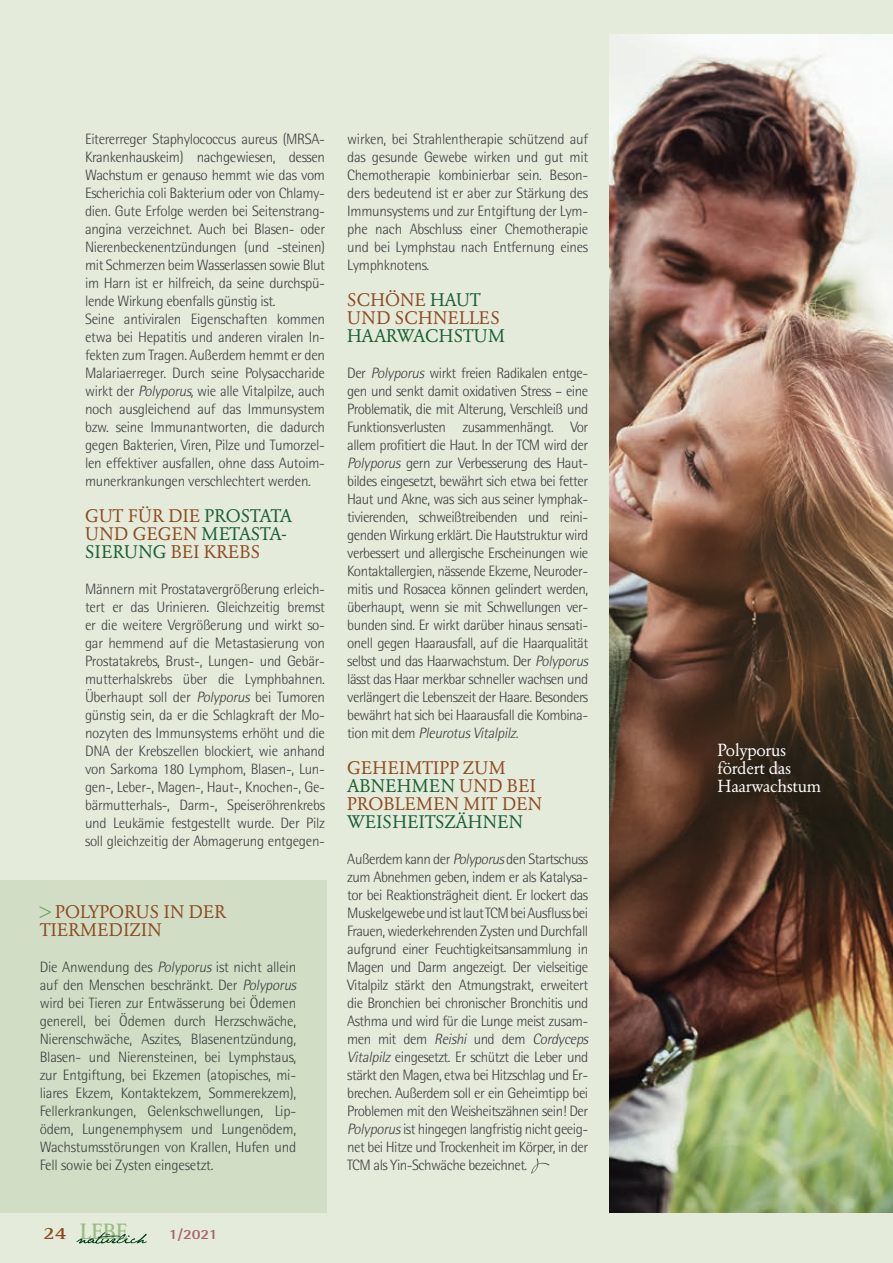
<style>
.page{position:relative;width:893px;height:1263px;background:#e4ebdb}
.page>*{position:absolute;margin:0;border:0;box-sizing:border-box;transform-origin:0 0}
.t1{font:700 23.1px "Rotis Serif";color:#9abb82;scale:.91 1}
.fließtext{font:18px/18px "Garamond BQ";letter-spacing:.005em;color:#8d4a1e}
.fließtext-2{font:18px/18px "Garamond BQ";letter-spacing:.025em;color:#195f32}
.fließtext-3{font:18px/18px "Garamond BQ";letter-spacing:.025em;color:#8d4a1e}
.fließtext-4{font:17.25px "Garamond BQ";letter-spacing:-.015em;color:#fff}
.fließtext-5{font:300 15px/18px "AT Rotis Semi Sans";letter-spacing:-.035em;color:#3e3e3f;text-align:justify}
.fließtext-6{font:300 15px/18px "AT Rotis Semi Sans";letter-spacing:-.015em;color:#3e3e3f}
.t2{font:700 14.1px "AT Rotis Semi Sans";color:#ac6169;scale:1.18 1}
.s1{font-style:italic}
.s2{color:#195f32}
.s3{font-size:16.5px;color:#619f4a}
.s4{font-size:17.85px;color:#8d4a1e}
.s5{color:#8d4a1e}
</style>
<div class="page">
<div style="left:0;top:880px;width:326px;height:332px;background:#d1dec5"></div>
<svg style="left:77px;top:1232px;width:70px;height:12px"></svg>
<img style="left:609px;top:34px;width:284px;height:1178px">
<svg style="left:531px;top:1158px;width:19px;height:16px"></svg>
<p class="fließtext-5" style="left:85px;top:130px;width:242px">Eitererreger Staphylococcus aureus (MRSA-Krankenhauskeim) nachgewiesen, dessen Wachstum er genauso hemmt wie das vom Escherichia coli Bakterium oder von Chlamy&shy;dien. Gute Erfolge werden bei Seitenstrang&shy;angina verzeichnet. Auch bei Blasen- oder Nierenbeckenentzündungen (und -steinen) mit Schmerzen beim Wasserlassen sowie Blut im Harn ist er hilfreich, da seine durchspü&shy;lende Wirkung ebenfalls günstig ist.</p>
<p class="fließtext-5" style="left:85px;top:310px;width:242px">Seine antiviralen Eigenschaften kommen etwa bei Hepatitis und anderen viralen In&shy;fekten zum Tragen. Außerdem hemmt er den Malariaerreger. Durch seine Polysaccharide wirkt der <span class="s1">Polyporus,</span>wie alle Vitalpilze, auch noch ausgleichend auf das Immunsystem bzw. seine Immunantworten, die dadurch gegen Bakterien, Viren, Pilze und Tumorzel&shy;len effektiver ausfallen, ohne dass Autoim&shy;munerkrankungen verschlechtert werden.</p>
<p class="fließtext" style="left:85px;top:507px;width:209px">GUT FÜR DIE <span class="s2">PROSTATA<br></span>UND GEGEN <span class="s2">METASTA-</span></p>
<p class="fließtext" style="left:85px;top:543px;width:177px"><span class="s2">SIERUNG</span> BEI KREBS</p>
<p class="fließtext-5" style="left:85px;top:580px;width:242px">Männern mit Prostatavergrößerung erleich&shy;tert er das Urinieren. Gleichzeitig bremst er die weitere Vergrößerung und wirkt so&shy;gar hemmend auf die Metastasierung von Prostatakrebs, Brust-, Lungen- und Gebär&shy;mutterhalskrebs über die Lymphbahnen.<br>Überhaupt soll der <span class="s1">Polyporus</span> bei Tumoren günstig sein, da er die Schlagkraft der Mo&shy;nozyten des Immunsystems erhöht und die DNA der Krebszellen blockiert, wie anhand von Sarkoma 180 Lymphom, Blasen-, Lun&shy;gen-, Leber-, Magen-, Haut-, Knochen-, Ge&shy;bärmutterhals-, Darm-, Speiseröhrenkrebs und Leukämie festgestellt wurde. Der Pilz soll gleichzeitig der Abmagerung entgegen-</p>
<p class="fließtext-3" style="left:40px;top:903px;width:188px"><span class="s3">&gt;</span> POLYPORUS IN DER<br>TIERMEDIZIN</p>
<p class="fließtext-6" style="left:40px;top:958px;width:261px">Die Anwendung des <span class="s1">Polyporus</span> ist nicht allein auf den Menschen beschränkt. Der <span class="s1">Polyporus </span>wird bei Tieren zur Entwässerung bei Ödemen generell, bei Ödemen durch Herzschwäche, Nierenschwäche, Aszites, Blasenentzündung, Blasen- und Nierensteinen, bei Lymphstaus, zur Entgiftung, bei Ekzemen (atopisches, mi&shy;liares Ekzem, Kontaktekzem, Sommerekzem), Fellerkrankungen, Gelenkschwellungen, Lip&shy;ödem, Lungenemphysem und Lungenödem, Wachstumsstörungen von Krallen, Hufen und Fell sowie bei Zysten eingesetzt.</p>
<p class="t1" style="left:43px;top:1218px;width:94px"><span class="s4">24</span> LEBE</p>
<p class="t2" style="left:169px;top:1226px;width:43px">1/2021</p>
<p class="fließtext-5" style="left:347px;top:130px;width:242px">wirken, bei Strahlentherapie schützend auf das gesunde Gewebe wirken und gut mit Chemotherapie kombinierbar sein. Beson&shy;ders bedeutend ist er aber zur Stärkung des Immunsystems und zur Entgiftung der Lym&shy;phe nach Abschluss einer Chemotherapie und bei Lymphstau nach Entfernung eines Lymphknotens.</p>
<p class="fließtext" style="left:347px;top:291px;width:159px">SCHÖNE <span class="s2">HAUT<br></span>UND SCHNELLES<br><span class="s2">HAARWACHSTUM</span></p>
<p class="fließtext-5" style="left:347px;top:364px;width:245px;text-align:left">Der <span class="s1">Polyporus</span> wirkt freien Radikalen entge&shy;gen und senkt damit oxidativen Stress – eine Problematik, die mit Alterung, Verschleiß und Funktionsverlusten zusammenhängt. Vor allem profitiert die Haut. In der TCM wird der <span class="s1">Polyporus</span> gern zur Verbesserung des Haut&shy;bildes eingesetzt, bewährt sich etwa bei fetter Haut und Akne, was sich aus seiner lymphak&shy;tivierenden, schweißtreibenden und reini&shy;genden Wirkung erklärt. Die Hautstruktur wird verbessert und allergische Erscheinungen wie Kontaktallergien, nässende Ekzeme, Neuroder&shy;mitis und Rosacea können gelindert werden, überhaupt, wenn sie mit Schwellungen ver&shy;bunden sind. Er wirkt darüber hinaus sensati&shy;onell gegen Haarausfall, auf die Haarqualität selbst und das Haarwachstum. Der <span class="s1">Polyporus </span>lässt das Haar merkbar schneller wachsen und verlängert die Lebenszeit der Haare. Besonders bewährt hat sich bei Haarausfall die Kombina&shy;t i o n m i t d e m <span class="s1">PleurotusVitalpilz.</span></p>
<p class="fließtext-3" style="left:347px;top:759px;width:160px">GEHEIMTIPP ZUM</p>
<p class="fließtext-2" style="left:347px;top:777px;width:196px">ABNEHMEN <span class="s5">UND BEI<br>PROBLEMEN MIT DEN<br></span>WEISHEITSZÄHNEN</p>
<p class="fließtext-5" style="left:347px;top:850px;width:245px;text-align:left">Außerdem kann der <span class="s1">Polyporus</span>den Startschuss zum Abnehmen geben, indem er als Katalysa&shy;tor bei Reaktionsträgheit dient. Er lockert das Muskelgewebe und ist laut TCM bei Ausfluss bei Frauen, wiederkehrenden Zysten und Durchfall aufgrund einer Feuchtigkeitsansammlung in Magen und Darm angezeigt. Der vielseitige Vitalpilz stärkt den Atmungstrakt, erweitert die Bronchien bei chronischer Bronchitis und Asthma und wird für die Lunge meist zusam&shy;m e n m i t d e m <span class="s1">Reishi</span> u n d d e m <span class="s1">Cordyceps Vitalpilz</span> eingesetzt. Er schützt die Leber und stärkt den Magen, etwa bei Hitzschlag und Er&shy;brechen. Außerdem soll er ein Geheimtipp bei Problemen mit den Weisheitszähnen sein! Der <span class="s1">Polyporus</span>ist hingegen langfristig nicht geeig&shy;net bei Hitze und Trockenheit im Körper, in der TCM als Yin-Schwäche bezeichnet.</p>
<p class="fließtext-4" style="left:718px;top:740px;width:70px">Polyporus</p>
<p class="fließtext-4" style="left:718px;top:758px;width:75px">fördert das</p>
<p class="fließtext-4" style="left:718px;top:776px;width:105px">Haarwachstum</p>
</div>
